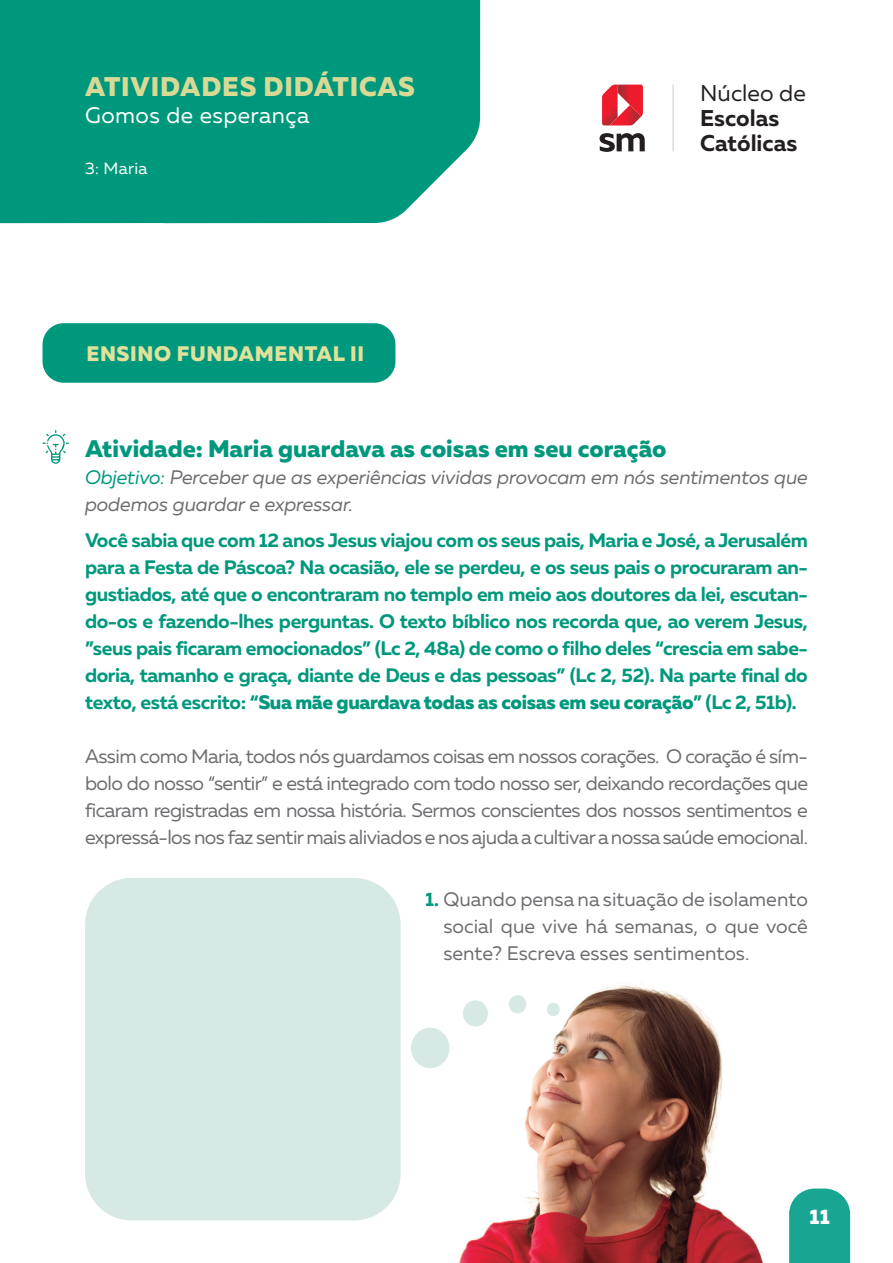
<style>
.page{position:relative;width:893px;height:1263px;background:#fff}
.page>*{position:absolute;margin:0;border:0;box-sizing:border-box;transform-origin:0 0}
.t1{font:800 27px "Muller";letter-spacing:.03em;color:#d9d996}
.t2{font:800 24px "Muller";color:#00987d}
.t3{font:700 22.8px/25.3px "Muller";color:#231f20}
.t4{font:22.8px "Muller";color:#231f20}
.t5{font:22.5px "Muller";letter-spacing:.02em;color:#fff}
.t6{font:800 21px "Muller";letter-spacing:.03em;color:#e0e29b}
.t7{font:800 21px "Muller";color:#fff}
.t8{font:700 19.5px/27px "Muller";letter-spacing:-.02em;color:#00987d;text-align:justify}
.t9{font:19.5px/27px "Muller";letter-spacing:-.025em;color:#6c6d70;text-align:justify}
.t10{font:italic 19.5px/27px "Muller";letter-spacing:-.01em;color:#6c6d70}
.t11{font:16.5px "Muller";letter-spacing:.02em;color:#fff}
.s1{color:#00987d}
.s2{font-weight:800}
.s3{font-weight:700;color:#00987d}
</style>
<div class="page">
<div style="left:0;top:0;width:480px;height:223px;background:#00987d"></div>
<svg style="left:789px;top:1188px;width:61px;height:75px;background:#28ac99"></svg>
<svg style="left:600px;top:133px;width:45px;height:19px"></svg>
<svg style="left:602px;top:85px;width:41px;height:40px;background:#e44350"></svg>
<hr style="left:673px;top:85px;width:1px;height:66px;background:#cccccb">
<img style="left:340px;top:985px;width:424px;height:278px">
<div style="left:43px;top:323px;width:352px;height:60px;background:#00987d;border-radius:21px"></div>
<svg style="left:43px;top:430px;width:26px;height:34px"></svg>
<div style="left:85px;top:878px;width:316px;height:342px;background:#d7e9e5;border-radius:47px"></div>
<div style="left:411px;top:1028px;width:38px;height:40px;background:#d7e9e5;border-radius:50%"></div>
<div style="left:463px;top:1000px;width:25px;height:26px;background:#d7e9e5;border-radius:50%"></div>
<div style="left:509px;top:995px;width:17px;height:18px;background:#d7e9e5;border-radius:50%"></div>
<div style="left:547px;top:1003px;width:13px;height:13px;background:#d7e9e5;border-radius:50%"></div>
<h1 class="t1" style="left:85px;top:69px;width:331px">ATIVIDADES DIDÁTICAS</h1>
<p class="t5" style="left:85px;top:101px;width:226px">Gomos de esperança</p>
<p class="t11" style="left:85px;top:158px;width:64px">3: Maria</p>
<p class="t6" style="left:86px;top:341px;width:279px">ENSINO FUNDAMENTAL II</p>
<p class="t4" style="left:700px;top:79px;width:107px">Núcleo de</p>
<p class="t3" style="left:700px;top:105px;width:99px">Escolas<br>Católicas</p>
<p class="t2" style="left:85px;top:433px;width:583px">Atividade: Maria guardava as coisas em seu coração</p>
<p class="t10" style="left:85px;top:463px;width:724px"><span class="s1">Objetivo:</span> Perceber que as experiências vividas provocam em nós sentimentos que podemos guardar e expressar.</p>
<p class="t8" style="left:85px;top:526px;width:724px">Você sabia que com 12 anos Jesus viajou com os seus pais, Maria e José, a Jerusalém para a Festa de Páscoa? Na ocasião, ele se perdeu, e os seus pais o procuraram an&shy;gustiados, até que o encontraram no templo em meio aos doutores da lei, escutan&shy;do-os e fazendo-lhes perguntas. O texto bíblico nos recorda que, ao verem Jesus, ”seus pais ficaram emocionados” (Lc 2, 48a) de como o filho deles “crescia em sabe&shy;doria, tamanho e graça, diante de Deus e das pessoas” (Lc 2, 52). Na parte final do texto, está escrito: “<span class="s2">Sua mãe guardava todas as coisas em seu coração</span>” (Lc 2, 51b).</p>
<p class="t9" style="left:85px;top:742px;width:724px">Assim como Maria, todos nós guardamos coisas em nossos corações. O coração é sím&shy;bolo do nosso “sentir” e está integrado com todo nosso ser, deixando recordações que ficaram registradas em nossa história. Sermos conscientes dos nossos sentimentos e expressá-los nos faz sentir mais aliviados e nos ajuda a cultivar a nossa saúde emocional.</p>
<p class="t9" style="left:443px;top:886px;width:366px;text-indent:-18px"><span class="s3">1.</span> Quando pensa na situação de isolamento social que vive há semanas, o que você sente? Escreva esses sentimentos.</p>
<p class="t7" style="left:809px;top:1203px;width:22px">11</p>
</div>
